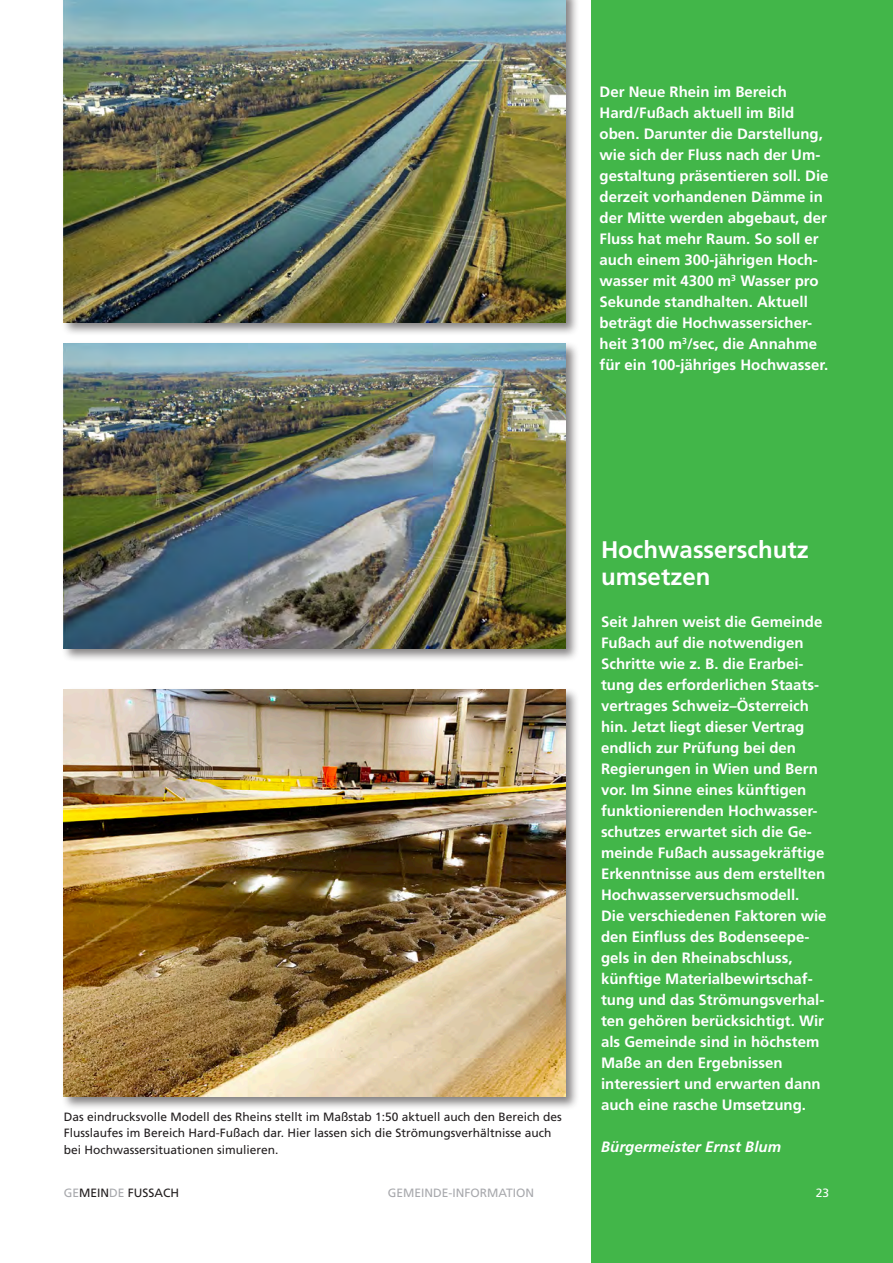
<style>
.page{position:relative;width:893px;height:1263px;background:#fff}
.page>*{position:absolute;margin:0;border:0;box-sizing:border-box;transform-origin:0 0}
.Titel_16_pkt{font:700 24px "Frutiger";color:#fff}
.hfett{font:700 15px/21px "Frutiger";color:#fff}
.hfett_weiß{font:700 15px/21px "Frutiger";color:#fff}
.hfett-2{font:italic 700 15px "Frutiger";color:#fff}
.BU{font:12px/16.5px "Frutiger";color:#231f20}
.BU-2{font:12px "Frutiger";color:#a8a9ad}
.BU-3{font:12px "Frutiger";color:#fff}
.s1{color:#a8a9ad}
</style>
<div class="page">
<div style="left:591px;top:0;width:302px;height:1263px;background:#42b649"></div>
<div style="left:62px;top:687px;width:518px;height:423px;background:#231f20;opacity:.55"></div>
<img style="left:64px;top:689px;width:502px;height:407px">
<div style="left:62px;top:0;width:518px;height:336px;background:#231f20;opacity:.55"></div>
<img style="left:64px;top:0;width:502px;height:322px">
<div style="left:62px;top:341px;width:518px;height:321px;background:#231f20;opacity:.55"></div>
<img style="left:64px;top:343px;width:502px;height:305px">
<p class="hfett_weiß" style="left:600px;top:81px;width:230px">Der Neue Rhein im Bereich<br>Hard/Fußach aktuell im Bild oben. Darunter die Darstellung, wie sich der Fluss nach der Um&shy;gestaltung präsentieren soll. Die derzeit vorhandenen Dämme in der Mitte werden abgebaut, der<br>Fluss hat mehr Raum. So soll er auch einem 300-jährigen Hoch&shy;wasser mit 4300 m<sup>3</sup> Wasser pro<br>Sekunde standhalten. Aktuell beträgt die Hochwassersicher&shy;heit 3100 m<sup>3</sup>/sec, die Annahme für ein 100-jähriges Hochwasser.</p>
<p class="BU" style="left:64px;top:1108px;width:500px">Das eindrucksvolle Modell des Rheins stellt im Maßstab 1:50 aktuell auch den Bereich des<br>Flusslaufes im Bereich Hard-Fußach dar. Hier lassen sich die Strömungsverhältnisse auch bei Hochwassersituationen simulieren.</p>
<p class="Titel_16_pkt" style="left:601px;top:535px;width:209px">Hochwasserschutz</p>
<p class="Titel_16_pkt" style="left:601px;top:562px;width:111px">umsetzen</p>
<p class="hfett" style="left:601px;top:611px;width:227px">Seit Jahren weist die Gemeinde<br>Fußach auf die notwendigen<br>Schritte wie z. B. die Erarbei&shy;tung des erforderlichen Staats&shy;vertrages Schweiz–Österreich hin. Jetzt liegt dieser Vertrag endlich zur Prüfung bei den<br>Regierungen in Wien und Bern vor. Im Sinne eines künftigen funktionierenden Hochwasser&shy;schutzes erwartet sich die Ge&shy;meinde Fußach aussagekräftige<br>Erkenntnisse aus dem erstellten<br>Hochwasserversuchsmodell.<br>Die verschiedenen Faktoren wie den Einfluss des Bodenseepe&shy;gels in den Rheinabschluss, künftige Materialbewirtschaf&shy;tung und das Strömungsverhal&shy;ten gehören berücksichtigt. Wir als Gemeinde sind in höchstem<br>Maße an den Ergebnissen interessiert und erwarten dann auch eine rasche Umsetzung.</p>
<p class="hfett-2" style="left:601px;top:1138px;width:182px">Bürgermeister Ernst Blum</p>
<p class="BU" style="left:64px;top:1185px;width:117px"><span class="s1">GE</span>MEIN<span class="s1">DE</span> FUSSACH</p>
<p class="BU-2" style="left:388px;top:1186px;width:148px">GEMEINDE-INFORMATION</p>
<p class="BU-3" style="left:816px;top:1186px;width:15px">23</p>
</div>
